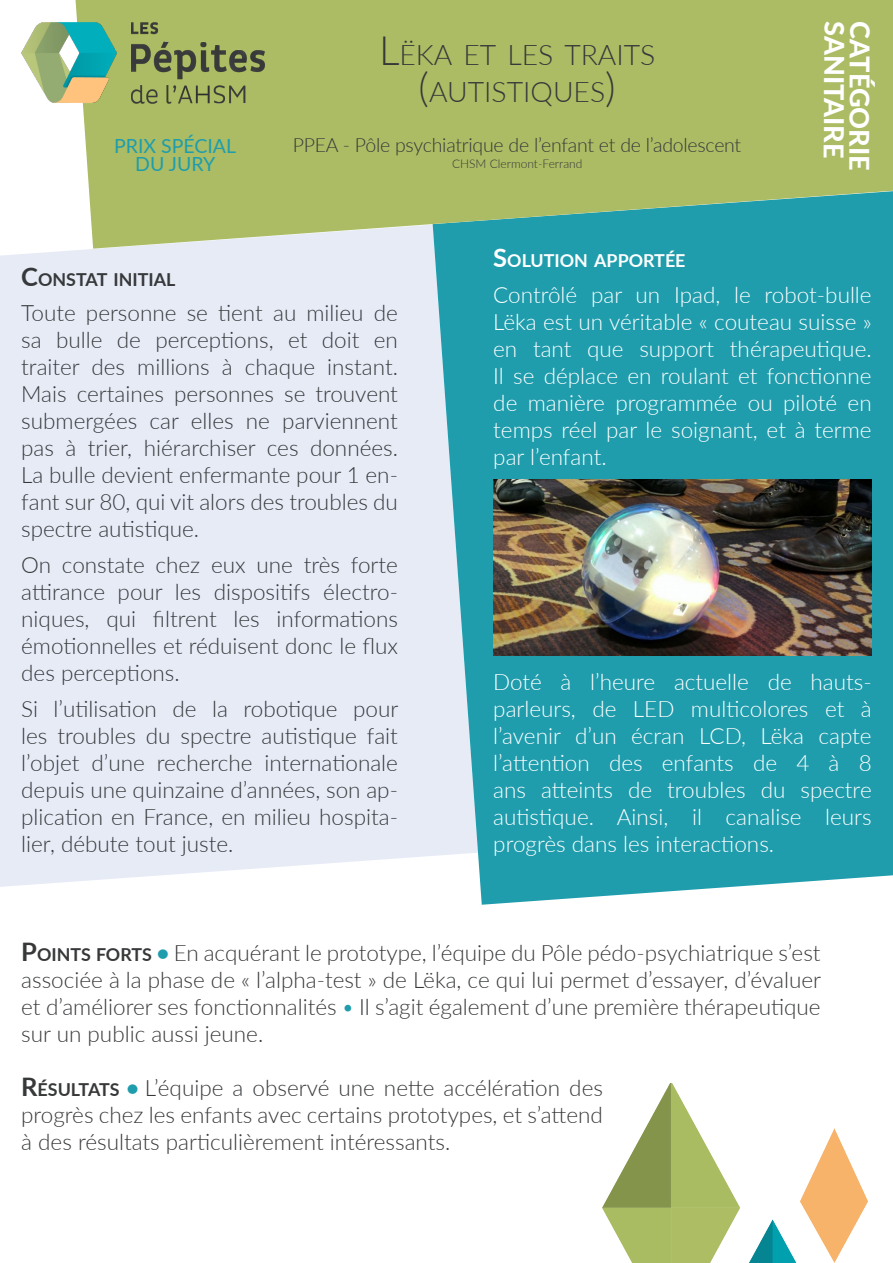
<style>
.page{position:relative;width:893px;height:1263px;background:#fff}
.page>*{position:absolute;margin:0;border:0;box-sizing:border-box;transform-origin:0 0}
.t1{font:300 28.35px/37.5px "Lato";color:#36383a;text-align:center}
.t2{font:800 27px "Lato";letter-spacing:-.005em;color:#fff}
.t3{font:300 22.5px/27px "Lato";color:#36383a;text-align:justify}
.t4{font:300 22.5px/27px "Lato";color:#fff;text-align:justify}
.t5{font:300 19.5px "Lato";letter-spacing:-.01em;color:#36383a}
.t6{font:19.5px/18px "Lato";color:#1f9dad;text-align:center}
.t7{font:700 17.85px "Lato";color:#fff}
.t8{font:700 17.85px "Lato";color:#36383a}
.t9{font:300 12px "Lato";color:#36383a}
.s1{font-size:40.5px}
.s2{font-size:25.5px}
.s3{font-weight:700;font-size:25.5px}
.s4{font-weight:700;font-size:17.85px}
.s5{font-weight:700;color:#1f9dad}
.s6{color:#1f9dad}
</style>
<div class="page">
<div style="left:0;top:249px;width:433px;height:638px;background:#e6ebf6"></div>
<svg style="left:433px;top:249px;width:460px;height:656px;background:#33a5b4"></svg>
<svg style="left:76px;top:0;width:817px;height:249px;background:#9fba70"></svg>
<img style="left:21px;top:22px;width:244px;height:82px">
<img style="left:603px;top:1083px;width:265px;height:180px">
<img style="left:493px;top:479px;width:379px;height:177px">
<p class="t6" style="left:114px;top:136px;width:124px">PRIX SPÉCIAL<br>DU JURY</p>
<p class="t1" style="left:379px;top:35px;width:278px"><span class="s1">L</span>ËKA ET LES TRAITS <span class="s1">(</span>AUTISTIQUES<span class="s1">)</span></p>
<p class="t5" style="left:293px;top:131px;width:450px">PPEA - Pôle psychiatrique de l’enfant et de l’adolescent</p>
<p class="t9" style="left:452px;top:156px;width:132px">CHSM Clermont-Ferrand</p>
<p class="t2" style="left:854px;top:21px;width:139px;rotate:90deg">SANITAIRE</p>
<p class="t2" style="left:880px;top:21px;width:151px;rotate:90deg">CATÉGORIE</p>
<p class="t8" style="left:21px;top:266px;width:156px"><span class="s2">C</span>ONSTAT INITIAL</p>
<p class="t3" style="left:21px;top:299px;width:378px">Toute personne se tient au milieu de sa bulle de perceptions, et doit en traiter des millions à chaque instant.<br>Mais certaines personnes se trouvent submergées car elles ne parviennent pas à trier, hiérarchiser ces données.<br>La bulle devient enfermante pour 1 en&shy;fant sur 80, qui vit alors des troubles du spectre autistique.</p>
<p class="t3" style="left:21px;top:551px;width:378px">On constate chez eux une très forte attirance pour les dispositifs électro&shy;niques, qui filtrent les informations émotionnelles et réduisent donc le flux des perceptions.</p>
<p class="t3" style="left:21px;top:694px;width:379px">Si l’utilisation de la robotique pour les troubles du spectre autistique fait l’objet d’une recherche internationale depuis une quinzaine d’années, son ap&shy;plication en France, en milieu hospita&shy;lier, débute tout juste.</p>
<p class="t7" style="left:493px;top:248px;width:194px"><span class="s2">S</span>OLUTION APPORTÉE</p>
<p class="t4" style="left:493px;top:281px;width:380px">Contrôlé par un Ipad, le robot-bulle Lëka est un véritable « couteau suisse » en tant que support thérapeutique.<br>Il se déplace en roulant et fonctionne de manière programmée ou piloté en temps réel par le soignant, et à terme par l’enfant.</p>
<p class="t4" style="left:493px;top:667px;width:380px">Doté à l’heure actuelle de hauts&shy;parleurs, de LED multicolores et à l’avenir d’un écran LCD, Lëka capte l’attention des enfants de 4 à 8 ans atteints de troubles du spectre autistique. Ainsi, il canalise leurs progrès dans les interactions.</p>
<p class="t3" style="left:21px;top:939px;width:801px"><span class="s3">P</span><span class="s4">OINTS FORTS</span> <span class="s5">•</span> En acquérant le prototype, l’équipe du Pôle pédo-psychiatrique s’est associée à la phase de « l’alpha-test » de Lëka, ce qui lui permet d’essayer, d’évaluer et d’améliorer ses fonctionnalités <span class="s6">•</span> Il s’agit également d’une première thérapeutique sur un public aussi jeune.</p>
<p class="t3" style="left:21px;top:1074px;width:583px"><span class="s3">R</span><span class="s4">ÉSULTATS</span> <span class="s5">•</span> L’équipe a observé une nette accélération des progrès chez les enfants avec certains prototypes, et s’attend à des résultats particulièrement intéressants.</p>
</div>
